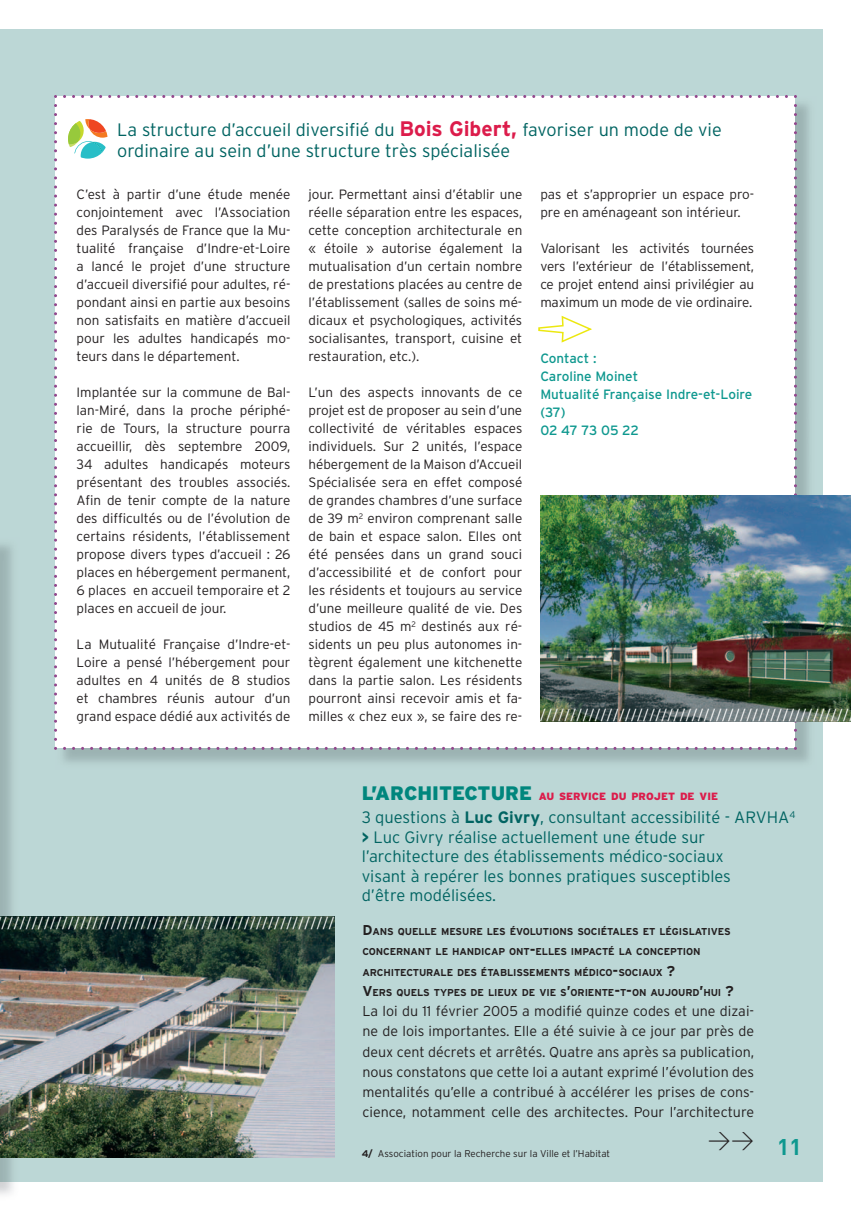
<style>
.page{position:relative;width:851px;height:1212px;background:#fff}
.page>*{position:absolute;margin:0;border:0;box-sizing:border-box;transform-origin:0 0}
.t1{font:700 22.5px "DIN";color:#0e988f}
.t2{font:300 22.5px "DIN";color:#231f20}
.t3{font:300 18px/21px "Interstate";color:#016462}
.t4{font:300 16.5px/19.5px "Interstate";color:#016462}
.t5{font:300 14.25px/20.2px "Interstate";color:#231f20;text-align:justify}
.t6{font:300 14.25px "Interstate";color:#fff}
.t7{font:300 13.5px/18px "Interstate";color:#231f20;text-align:justify}
.t8{font:13.5px/18px "Interstate";color:#0e988f}
.t9{font:900 10.5px "Interstate";color:#dc1c4b}
.t10{font:700 9.9px/20.2px "Interstate";letter-spacing:-.01em;color:#231f20}
.t11{font:300 9.75px "Interstate";color:#231f20}
.s1{font-weight:700;font-size:21px;color:#dc1c4b}
.s2{font-size:19.5px;color:#00867d}
.s3{font-weight:700}
.s4{font-size:14.25px}
</style>
<div class="page">
<div style="left:0;top:29px;width:822px;height:1152px;background:#bcd7d6"></div>
<svg style="left:0;top:545px;width:1px;height:628px"></svg>
<img style="left:55px;top:96px;width:755px;height:667px">
<div style="left:56px;top:96px;width:739px;height:652px;background:#fff"></div>
<svg style="left:54px;top:104px;width:3px;height:637px"></svg>
<svg style="left:63px;top:747px;width:724px;height:3px"></svg>
<svg style="left:794px;top:104px;width:2px;height:637px"></svg>
<svg style="left:63px;top:95px;width:724px;height:3px"></svg>
<svg style="left:538px;top:316px;width:54px;height:27px"></svg>
<svg style="left:68px;top:119px;width:40px;height:40px"></svg>
<img style="left:0;top:916px;width:334px;height:242px">
<img style="left:540px;top:495px;width:310px;height:227px">
<h2 class="t3" style="left:117px;top:119px;width:606px">La structure d’accueil diversifié du <span class="s1">Bois Gibert,</span> favoriser un mode de vie ordinaire au sein d’une structure très spécialisée</h2>
<p class="t7" style="left:77px;top:185px;width:215px">C’est à partir d’une étude menée conjointement avec l’Association des Paralysés de France que la Mu&shy;tualité française d’Indre-et-Loire a lancé le projet d’une structure d’accueil diversifié pour adultes, ré&shy;pondant ainsi en partie aux besoins non satisfaits en matière d’accueil pour les adultes handicapés mo&shy;teurs dans le département.</p>
<p class="t7" style="left:77px;top:383px;width:215px">Implantée sur la commune de Bal&shy;lan-Miré, dans la proche périphé&shy;rie de Tours, la structure pourra accueillir, dès septembre 2009, 34 adultes handicapés moteurs présentant des troubles associés.<br>Afin de tenir compte de la nature des difficultés ou de l’évolution de certains résidents, l’établissement propose divers types d’accueil : 26 places en hébergement permanent, 6 places en accueil temporaire et 2 places en accueil de jour.</p>
<p class="t7" style="left:77px;top:635px;width:215px">La Mutualité Française d’Indre-et-Loire a pensé l’hébergement pour adultes en 4 unités de 8 studios et chambres réunis autour d’un grand espace dédié aux activités de</p>
<p class="t7" style="left:308px;top:185px;width:215px">jour. Permettant ainsi d’établir une réelle séparation entre les espaces, cette conception architecturale en « étoile » autorise également la mutualisation d’un certain nombre de prestations placées au centre de l’établissement (salles de soins mé&shy;dicaux et psychologiques, activités socialisantes, transport, cuisine et restauration, etc.).</p>
<p class="t7" style="left:308px;top:383px;width:215px">L’un des aspects innovants de ce projet est de proposer au sein d’une collectivité de véritables espaces individuels. Sur 2 unités, l’espace hébergement de la Maison d’Accueil Spécialisée sera en effet composé de grandes chambres d’une surface de 39 m<sup>2</sup> environ comprenant salle de bain et espace salon. Elles ont été pensées dans un grand souci d’accessibilité et de confort pour les résidents et toujours au service d’une meilleure qualité de vie. Des studios de 45 m<sup>2</sup> destinés aux ré&shy;sidents un peu plus autonomes in&shy;tègrent également une kitchenette dans la partie salon. Les résidents pourront ainsi recevoir amis et fa&shy;milles « chez eux », se faire des re-</p>
<p class="t7" style="left:540px;top:185px;width:215px">pas et s’approprier un espace pro&shy;pre en aménageant son intérieur.</p>
<p class="t7" style="left:540px;top:239px;width:215px">Valorisant les activités tournées vers l’extérieur de l’établissement, ce projet entend ainsi privilégier au maximum un mode de vie ordinaire.</p>
<p class="t8" style="left:540px;top:349px;width:213px">Contact :<br>Caroline Moinet<br>Mutualité Française Indre-et-Loire (37)<br>02 47 73 05 22</p>
<p class="t6" style="left:540px;top:707px;width:310px">///////////////////////////////////////////////////</p>
<p class="t9" style="left:361px;top:790px;width:358px"><span class="s2">L’ARCHITECTURE</span> AU SERVICE DU PROJET DE VIE</p>
<p class="t6" style="left:1px;top:914px;width:335px">///////////////////////////////////////////////////////</p>
<p class="t4" style="left:361px;top:808px;width:435px">3 questions à <span class="s3">Luc Givry</span>, consultant accessibilité - ARVHA<sup>4 </sup><span class="s3">&gt;</span> Luc Givry réalise actuellement une étude sur l’architecture des établissements médico-sociaux<br>visant à repérer les bonnes pratiques susceptibles<br>d’être modélisées.</p>
<p class="t10" style="left:362px;top:921px;width:373px"><span class="s4">D</span>ANS QUELLE MESURE LES ÉVOLUTIONS SOCIÉTALES ET LÉGISLATIVES CONCERNANT LE HANDICAP ONT<span class="s4">-</span>ELLES IMPACTÉ LA CONCEPTION ARCHITECTURALE DES ÉTABLISSEMENTS MÉDICO<span class="s4">-</span>SOCIAUX <span class="s4">?<br>V</span>ERS QUELS TYPES DE LIEUX DE VIE S<span class="s4">’</span>ORIENTE<span class="s4">-</span>T<span class="s4">-</span>ON AUJOURD<span class="s4">’</span>HUI <span class="s4">?</span></p>
<p class="t5" style="left:362px;top:1001px;width:393px">La loi du 11 février 2005 a modifié quinze codes et une dizai&shy;ne de lois importantes. Elle a été suivie à ce jour par près de deux cent décrets et arrêtés. Quatre ans après sa publication, nous constatons que cette loi a autant exprimé l’évolution des mentalités qu’elle a contribué à accélérer les prises de cons&shy;cience, notamment celle des architectes. Pour l’architecture</p>
<p class="t11" style="left:361px;top:1148px;width:250px"><span class="s3">4/</span> Association pour la Recherche sur la Ville et l’Habitat</p>
<h1 class="t2" style="left:707px;top:1125px;width:48px">&gt;&gt;</h1>
<h1 class="t1" style="left:777px;top:1132px;width:26px">11</h1>
</div>
